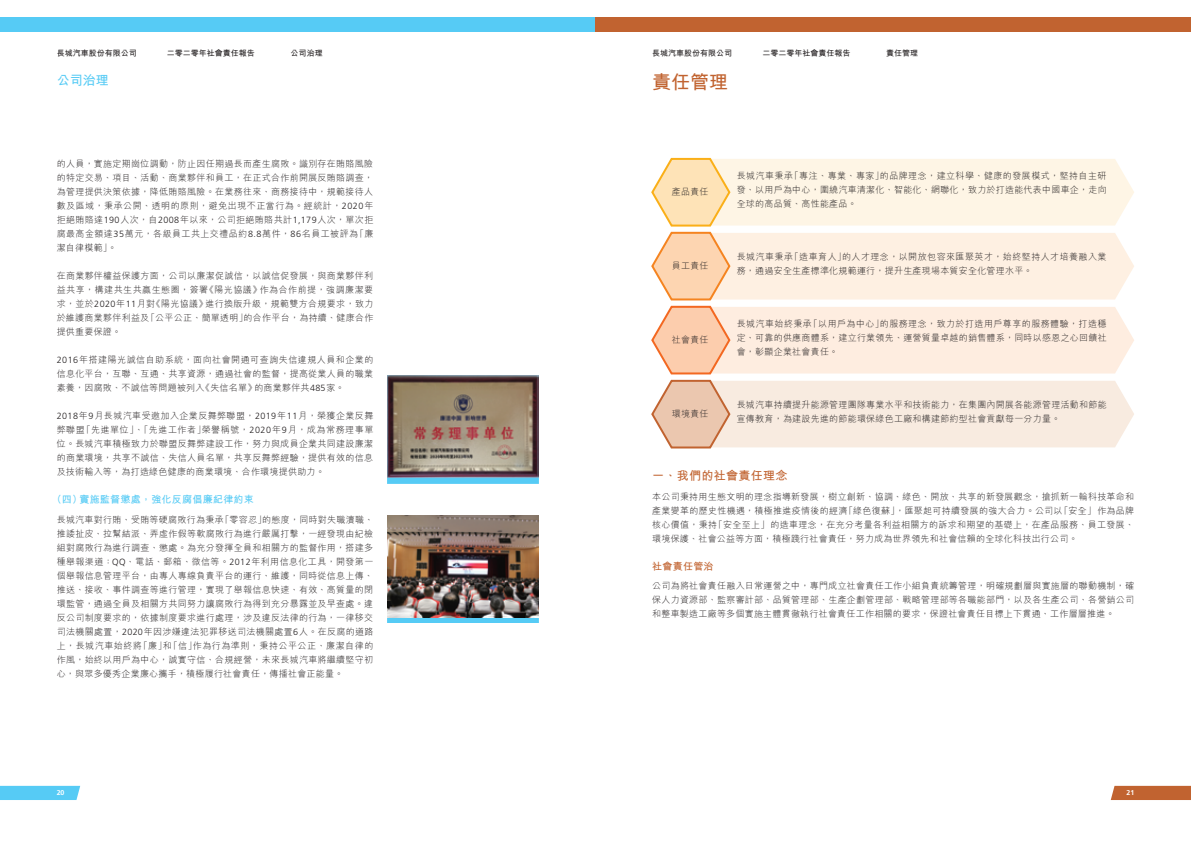
<style>
.page{position:relative;width:1191px;height:842px;background:#fff}
.page>*{position:absolute;margin:0;border:0;box-sizing:border-box;transform-origin:0 0}
.t1{font:700 19px "M Hei HK";color:#c16330}
.t2{font:700 13px "M Hei HK";color:#56cbf5}
.t3{font:700 12px "M Hei HK";letter-spacing:.03em;color:#c16330}
.t4{font:700 10px "M Hei HK";letter-spacing:.03em;color:#56cbf5}
.t5{font:700 10px "M Hei HK";letter-spacing:.03em;color:#c16330}
.t6{font:300 9px/14px "M Hei HK";letter-spacing:.03em;color:#231f20;text-align:justify}
.t7{font:300 9px/14px "M Hei HK";letter-spacing:.05em;color:#231f20}
.t8{font:700 8px "M Hei HK";color:#231f20}
.t9{font:700 7px "Frutiger LT Std";color:#fff}
.s1{font-family:"Frutiger LT Std"}
</style>
<div class="page">
<svg style="left:0;top:786px;width:80px;height:14px"></svg>
<div style="left:0;top:17px;width:595px;height:14px;background:#56cbf5"></div>
<div style="left:387px;top:381px;width:152px;height:102px;background:#56cbf5"></div>
<img style="left:387px;top:376px;width:152px;height:102px">
<svg style="left:387px;top:617px;width:152px;height:6px"></svg>
<img style="left:387px;top:515px;width:152px;height:102px">
<svg style="left:1110px;top:786px;width:81px;height:14px"></svg>
<div style="left:595px;top:17px;width:596px;height:14px;background:#c16330"></div>
<svg style="left:651px;top:157px;width:483px;height:292px;background:#fcecdd"></svg>
<p class="t8" style="left:57px;top:47px;width:82px">長城汽車股份有限公司</p>
<p class="t8" style="left:167px;top:47px;width:89px">二零二零年社會責任報告</p>
<h2 class="t2" style="left:57px;top:70px;width:54px">公司治理</h2>
<p class="t8" style="left:291px;top:47px;width:33px">公司治理</p>
<p class="t8" style="left:652px;top:47px;width:81px">長城汽車股份有限公司</p>
<p class="t8" style="left:762px;top:47px;width:89px">二零二零年社會責任報告</p>
<h1 class="t1" style="left:652px;top:69px;width:77px">責任管理</h1>
<p class="t8" style="left:886px;top:47px;width:33px">責任管理</p>
<p class="t6" style="left:57px;top:156px;width:318px">的人員，實施定期崗位調動，防止因任期過長而產生腐敗。識別存在賄賂風險的特定交易、項目、活動、商業夥伴和員工，在正式合作前開展反賄賂調查，為管理提供決策依據，降低賄賂風險。在業務往來、商務接待中，規範接待人數及區域，秉承公開、透明的原則，避免出現不正當行為。經統計，<span class="s1">2020</span>年拒絕賄賂達<span class="s1">190</span>人次，自<span class="s1">2008</span>年以來，公司拒絕賄賂共計<span class="s1">1,179</span>人次，單次拒腐最高金額達<span class="s1">35</span>萬元，各級員工共上交禮品約<span class="s1">8.8</span>萬件，<span class="s1">86</span>名員工被評為「廉潔自律模範」。</p>
<p class="t6" style="left:57px;top:268px;width:318px">在商業夥伴權益保護方面，公司以廉潔促誠信，以誠信促發展，與商業夥伴利益共享，構建共生共贏生態圈，簽署《陽光協議》作為合作前提，強調廉潔要求，並於<span class="s1">2020</span>年<span class="s1">11</span>月對《陽光協議》進行換版升級，規範雙方合規要求，致力於維護商業夥伴利益及「公平公正、簡單透明」的合作平台，為持續、健康合作提供重要保證。</p>
<p class="t6" style="left:57px;top:352px;width:318px"><span class="s1">2016</span>年搭建陽光誠信自助系統，面向社會開通可查詢失信違規人員和企業的信息化平台，互聯、互通、共享資源，通過社會的監督，提高從業人員的職業素養，因腐敗、不誠信等問題被列入《失信名單》的商業夥伴共<span class="s1">485</span>家。</p>
<p class="t6" style="left:57px;top:408px;width:318px"><span class="s1">2018</span>年<span class="s1">9</span>月長城汽車受邀加入企業反舞弊聯盟，<span class="s1">2019</span>年<span class="s1">11</span>月，榮獲企業反舞弊聯盟「先進單位」、「先進工作者」榮譽稱號，<span class="s1">2020</span>年<span class="s1">9</span>月，成為常務理事單位。長城汽車積極致力於聯盟反舞弊建設工作，努力與成員企業共同建設廉潔的商業環境，共享不誠信、失信人員名單，共享反舞弊經驗，提供有效的信息及技術輸入等，為打造綠色健康的商業環境、合作環境提供助力。</p>
<p class="t4" style="left:52px;top:492px;width:204px">（四）實施監督懲處，強化反腐倡廉紀律約束</p>
<p class="t6" style="left:57px;top:512px;width:318px">長城汽車對行賄、受賄等硬腐敗行為秉承「零容忍」的態度，同時對失職瀆職、推諉扯皮、拉幫結派、弄虛作假等軟腐敗行為進行嚴厲打擊，一經發現由紀檢組對腐敗行為進行調查、懲處。為充分發揮全員和相關方的監督作用，搭建多種舉報渠道：<span class="s1">QQ</span>、電話、郵箱、微信等。<span class="s1">2012</span>年利用信息化工具，開發第一個舉報信息管理平台，由專人專線負責平台的運行、維護，同時從信息上傳、推送、接收、事件調查等進行管理，實現了舉報信息快速、有效、高質量的閉環監管，通過全員及相關方共同努力讓腐敗行為得到充分暴露並及早查處。違反公司制度要求的，依據制度要求進行處理，涉及違反法律的行為，一律移交司法機關處置，<span class="s1">2020</span>年因涉嫌違法犯罪移送司法機關處置<span class="s1">6</span>人。在反腐的道路上，長城汽車始終將「廉」和「信」作為行為準則，秉持公平公正、廉潔自律的作風，始終以用戶為中心，誠實守信、合規經營，未來長城汽車將繼續堅守初心，與眾多優秀企業廉心攜手，積極履行社會責任，傳播社會正能量。</p>
<p class="t6" style="left:672px;top:185px;width:38px">產品責任</p>
<p class="t6" style="left:672px;top:259px;width:38px">員工責任</p>
<p class="t6" style="left:672px;top:333px;width:38px">社會責任</p>
<p class="t6" style="left:672px;top:407px;width:38px">環境責任</p>
<p class="t6" style="left:736px;top:169px;width:371px">長城汽車秉承「專注、專業、專家」的品牌理念，建立科學、健康的發展模式，堅持自主研發、以用戶為中心，圍繞汽車清潔化、智能化、網聯化，致力於打造能代表中國車企，走向全球的高品質、高性能產品。</p>
<p class="t7" style="left:736px;top:250px;width:371px">長城汽車秉承「造車育人」的人才理念，以開放包容來匯聚英才，始終堅持人才培養融入業務，通過安全生產標準化規範運行，提升生產現場本質安全化管理水平。</p>
<p class="t6" style="left:736px;top:317px;width:371px">長城汽車始終秉承「以用戶為中心」的服務理念，致力於打造用戶尊享的服務體驗，打造穩定、可靠的供應商體系，建立行業領先、運營質量卓越的銷售體系，同時以感恩之心回饋社會，彰顯企業社會責任。</p>
<p class="t6" style="left:736px;top:398px;width:371px">長城汽車持續提升能源管理團隊專業水平和技術能力，在集團內開展各能源管理活動和節能宣傳教育，為建設先進的節能環保綠色工廠和構建節約型社會貢獻每一分力量。</p>
<h3 class="t3" style="left:652px;top:467px;width:137px">一、我們的社會責任理念</h3>
<p class="t6" style="left:652px;top:489px;width:483px">本公司秉持用生態文明的理念指導新發展，樹立創新、協調、綠色、開放、共享的新發展觀念，搶抓新一輪科技革命和產業變革的歷史性機遇，積極推進疫情後的經濟「綠色復蘇」，匯聚起可持續發展的強大合力。公司以「安全」作為品牌核心價值，秉持「安全至上」的造車理念，在充分考量各利益相關方的訴求和期望的基礎上，在產品服務、員工發展、環境保護、社會公益等方面，積極踐行社會責任，努力成為世界領先和社會信賴的全球化科技出行公司。</p>
<p class="t5" style="left:652px;top:559px;width:63px">社會責任管治</p>
<p class="t6" style="left:652px;top:579px;width:483px">公司為將社會責任融入日常運營之中，專門成立社會責任工作小組負責統籌管理，明確規劃層與實施層的聯動機制，確保人力資源部、監察審計部、品質管理部、生產企劃管理部、戰略管理部等各職能部門，以及各生產公司、各營銷公司和整車製造工廠等多個實施主體貫徹執行社會責任工作相關的要求，保證社會責任目標上下貫通、工作層層推進。</p>
<p class="t9" style="left:57px;top:789px;width:9px">20</p>
<p class="t9" style="left:1126px;top:789px;width:9px">21</p>
</div>
